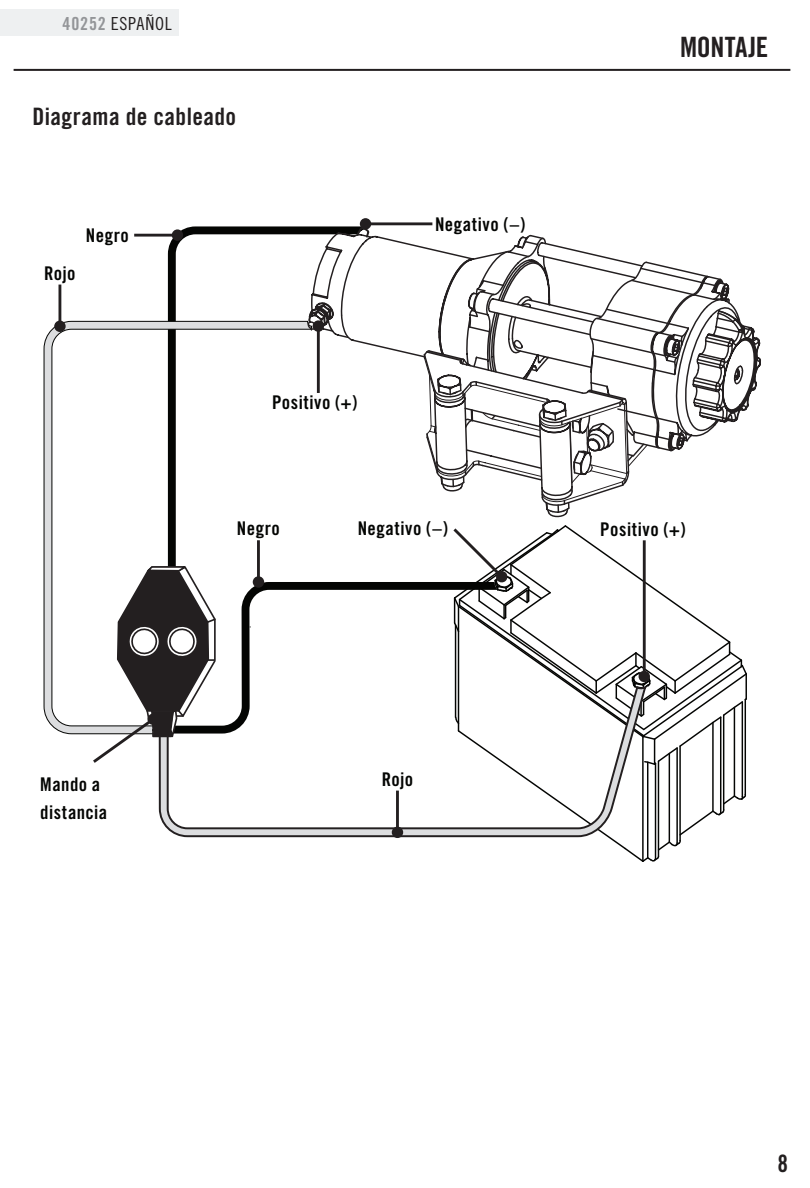
<style>
.page{position:relative;width:810px;height:1188px;background:#fff}
.page>*{position:absolute;margin:0;border:0;box-sizing:border-box;transform-origin:0 0}
.t1{font:28px "Trade Gothic Bold Cond Twenty";letter-spacing:-.01em;color:#231f20}
.t2{font:24px "Trade Gothic Bold Cond Twenty";letter-spacing:.015em;color:#231f20}
.t3{font:18.8px/28.4px "Trade Gothic Bold Cond Twenty";letter-spacing:.025em;color:#040503}
.t4{font:18px "Trade Gothic Cond Eighteen";letter-spacing:.04em;color:#231f20}
.s1{font-family:"Trade Gothic Bold Cond Twenty";color:#939598}
</style>
<div class="page">
<hr style="left:14px;top:69px;width:776px;height:2px;background:#231f20">
<div style="left:0;top:10px;width:178px;height:26px;background:#eef0f1"></div>
<svg style="left:168px;top:226px;width:187px;height:94px"></svg>
<svg style="left:158px;top:766px;width:292px;height:72px"></svg>
<svg style="left:312px;top:582px;width:138px;height:8px"></svg>
<svg style="left:43px;top:320px;width:269px;height:415px"></svg>
<svg style="left:355px;top:226px;width:16px;height:5px"></svg>
<svg style="left:307px;top:231px;width:131px;height:221px"></svg>
<svg style="left:340px;top:258px;width:421px;height:194px"></svg>
<svg style="left:438px;top:234px;width:284px;height:218px"></svg>
<svg style="left:422px;top:349px;width:226px;height:169px"></svg>
<hr style="left:366px;top:222px;width:66px;height:3px;background:#231f20">
<div style="left:360px;top:218px;width:11px;height:12px;background:#231f20;border-radius:50%"></div>
<hr style="left:317px;top:326px;width:3px;height:67px;background:#231f20">
<div style="left:313px;top:320px;width:11px;height:12px;background:#231f20;border-radius:50%"></div>
<svg style="left:450px;top:525px;width:297px;height:337px"></svg>
<hr style="left:134px;top:234px;width:43px;height:3px;background:#231f20">
<div style="left:172px;top:229px;width:11px;height:12px;background:#231f20;border-radius:50%"></div>
<hr style="left:643px;top:540px;width:3px;height:136px;background:#231f20">
<div style="left:639px;top:671px;width:11px;height:11px;background:#231f20;border-radius:50%"></div>
<hr style="left:59px;top:285px;width:2px;height:41px;background:#231f20">
<div style="left:54px;top:321px;width:12px;height:11px;background:#231f20;border-radius:50%"></div>
<hr style="left:396px;top:791px;width:3px;height:41px;background:#231f20">
<div style="left:392px;top:827px;width:11px;height:11px;background:#231f20;border-radius:50%"></div>
<hr style="left:257px;top:540px;width:3px;height:42px;background:#231f20">
<div style="left:253px;top:576px;width:11px;height:12px;background:#231f20;border-radius:50%"></div>
<svg style="left:90px;top:565px;width:127px;height:201px"></svg>
<div style="left:147px;top:714px;width:12px;height:11px;background:#231f20;border-radius:50%"></div>
<p class="t4" style="left:62px;top:13px;width:111px"><span class="s1">40252</span> ESPAÑOL</p>
<p class="t2" style="left:32px;top:102px;width:205px">Diagrama de cableado</p>
<p class="t3" style="left:44px;top:259px;width:33px">Rojo</p>
<p class="t3" style="left:86px;top:221px;width:45px">Negro</p>
<p class="t3" style="left:272px;top:388px;width:87px">Positivo (+)</p>
<p class="t3" style="left:435px;top:210px;width:92px">Negativo (–)</p>
<p class="t3" style="left:237px;top:514px;width:45px">Negro</p>
<p class="t3" style="left:358px;top:514px;width:92px">Negativo (–)</p>
<h1 class="t1" style="left:680px;top:30px;width:90px">MONTAJE</h1>
<p class="t3" style="left:600px;top:514px;width:87px">Positivo (+)</p>
<p class="t3" style="left:40px;top:770px;width:68px">Mando a distancia</p>
<p class="t3" style="left:382px;top:765px;width:33px">Rojo</p>
<p class="t2" style="left:777px;top:1149px;width:12px">8</p>
</div>
